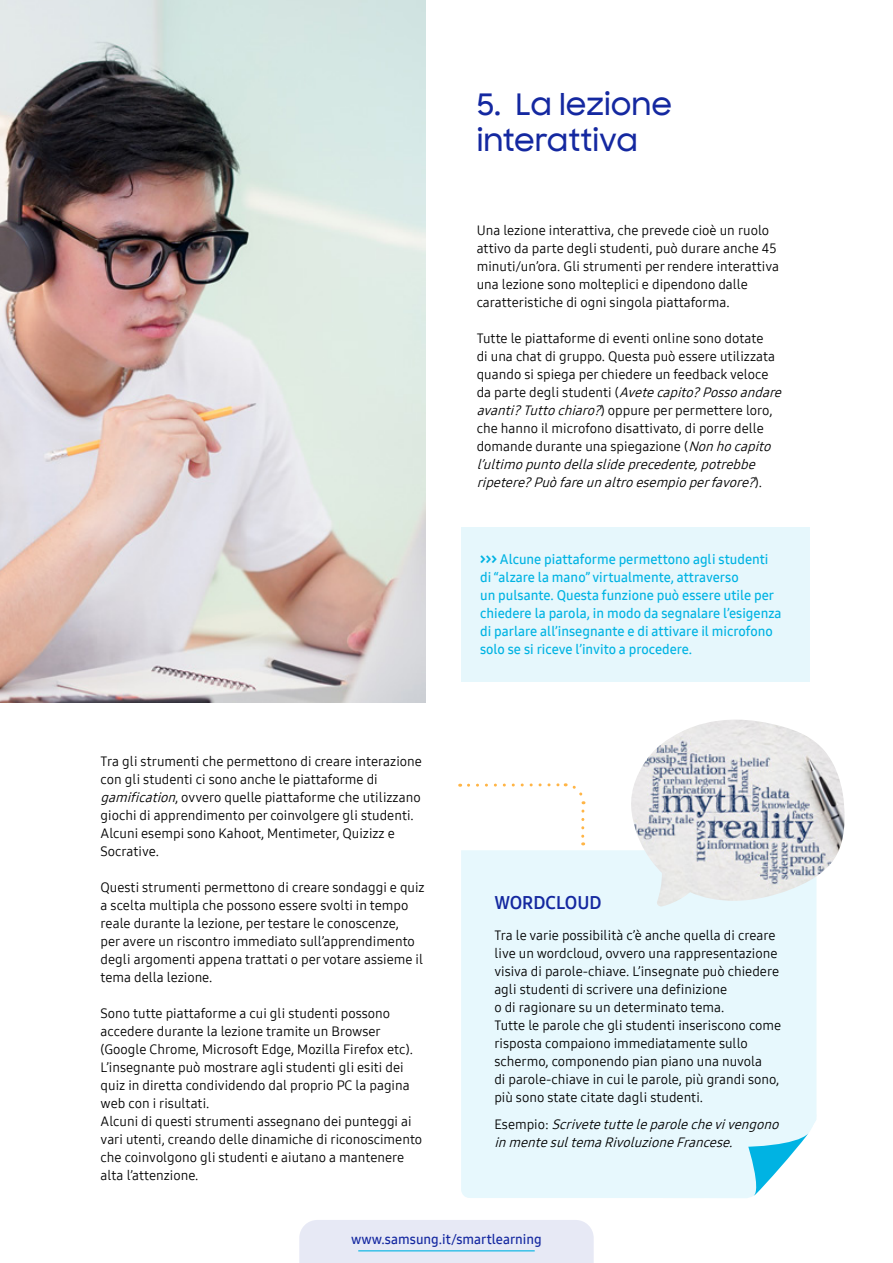
<style>
.page{position:relative;width:893px;height:1263px;background:#fff}
.page>*{position:absolute;margin:0;border:0;box-sizing:border-box;transform-origin:0 0}
.t1{font:500 30px "Samsung Sharp Sans";color:#1428a0}
.t2{font:18px "Samsung One 700";color:#1428a0}
.t3{font:13.5px/18px "Samsung One 400";color:#000}
.t4{font:13.5px/18px "Samsung One 600";color:#00b3e3}
.t5{font:italic 13.5px/18px "Samsung One 400";color:#000}
.t6{font:13.5px "Samsung One 600";color:#1428a0}
.s1{font-style:italic}
.s2{font-family:"Samsung One 800"}
.s3{font-style:normal}
</style>
<div class="page">
<div style="left:461px;top:850px;width:355px;height:348px;background:#e7f8fd"></div>
<svg style="left:663px;top:1114px;width:154px;height:84px"></svg>
<svg style="left:468px;top:783px;width:118px;height:21px"></svg>
<svg style="left:581px;top:811px;width:3px;height:34px"></svg>
<img style="left:0;top:0;width:425px;height:703px">
<div style="left:461px;top:527px;width:349px;height:155px;background:#e6f7fc"></div>
<img style="left:631px;top:720px;width:214px;height:186px">
<div style="left:299px;top:1220px;width:295px;height:43px;background:#e7e9f5"></div>
<hr style="left:358px;top:1250px;width:177px;height:1px;background:#00b3e3">
<p class="t1" style="left:477px;top:83px;width:197px">5. La lezione</p>
<p class="t1" style="left:477px;top:119px;width:163px">interattiva</p>
<p class="t3" style="left:477px;top:221px;width:304px">Una lezione interattiva, che prevede cioè un ruolo attivo da parte degli studenti, può durare anche 45 minuti/un’ora. Gli strumenti per rendere interattiva una lezione sono molteplici e dipendono dalle caratteristiche di ogni singola piattaforma.</p>
<p class="t3" style="left:477px;top:329px;width:311px">Tutte le piattaforme di eventi online sono dotate<br>di una chat di gruppo. Questa può essere utilizzata quando si spiega per chiedere un feedback veloce<br>d a p a rt e d e g l i s t u d e n t i ( <span class="s1">Avetecapito?Possoandare avanti?Tuttochiaro?</span>) oppure per permettere loro, che hanno il microfono disattivato, di porre delle domande durante una spiegazione (<span class="s1">Nonhocapito l’ultimopuntodellaslideprecedente,potrebbe ripetere?Puòfareunaltroesempioperfavore?</span>) .</p>
<p class="t3" style="left:101px;top:752px;width:323px">Tra gli strumenti che permettono di creare interazione con gli studenti ci sono anche le piattaforme di <span class="s1">gamification</span>, ovvero quelle piattaforme che utilizzano giochi di apprendimento per coinvolgere gli studenti.<br>Alcuni esempi sono Kahoot, Mentimeter, Quizizz e Socrative.</p>
<p class="t3" style="left:101px;top:878px;width:326px">Questi strumenti permettono di creare sondaggi e quiz a scelta multipla che possono essere svolti in tempo reale durante la lezione, per testare le conoscenze,<br>per avere un riscontro immediato sull’apprendimento degli argomenti appena trattati o per votare assieme il tema della lezione.</p>
<p class="t3" style="left:101px;top:1004px;width:314px">Sono tutte piattaforme a cui gli studenti possono accedere durante la lezione tramite un Browser (Google Chrome, Microsoft Edge, Mozilla Firefox etc).<br>L’insegnante può mostrare agli studenti gli esiti dei quiz in diretta condividendo dal proprio PC la pagina web con i risultati.</p>
<p class="t3" style="left:101px;top:1112px;width:323px">Alcuni di questi strumenti assegnano dei punteggi ai vari utenti, creando delle dinamiche di riconoscimento che coinvolgono gli studenti e aiutano a mantenere alta l’attenzione.</p>
<p class="t4" style="left:480px;top:550px;width:290px"><span class="s2">&gt;&gt;&gt;</span> Alcune piattaforme permettono agli studenti</p>
<p class="t4" style="left:480px;top:568px;width:260px">di “alzare la mano” virtualmente, attraverso</p>
<p class="t4" style="left:480px;top:586px;width:303px">un pulsante. Questa funzione può essere utile per chiedere la parola, in modo da segnalare l’esigenza di parlare all’insegnante e di attivare il microfono solo se si riceve l’invito a procedere.</p>
<p class="t2" style="left:494px;top:891px;width:109px">WORDCLOUD</p>
<p class="t3" style="left:494px;top:926px;width:288px">Tra le varie possibilità c’è anche quella di creare live un wordcloud, ovvero una rappresentazione visiva di parole-chiave. L’insegnate può chiedere agli studenti di scrivere una definizione<br>o di ragionare su un determinato tema.<br>Tutte le parole che gli studenti inseriscono come risposta compaiono immediatamente sullo schermo, componendo pian piano una nuvola<br>di parole-chiave in cui le parole, più grandi sono, più sono state citate dagli studenti.</p>
<p class="t5" style="left:494px;top:1115px;width:290px"><span class="s3">E s e m p i o :</span> Scrivetetutteleparolechevivengono inmentesultemaRivoluzioneFrancese.</p>
<p class="t6" style="left:351px;top:1231px;width:192px">www.samsung.it/smartlearning</p>
</div>
